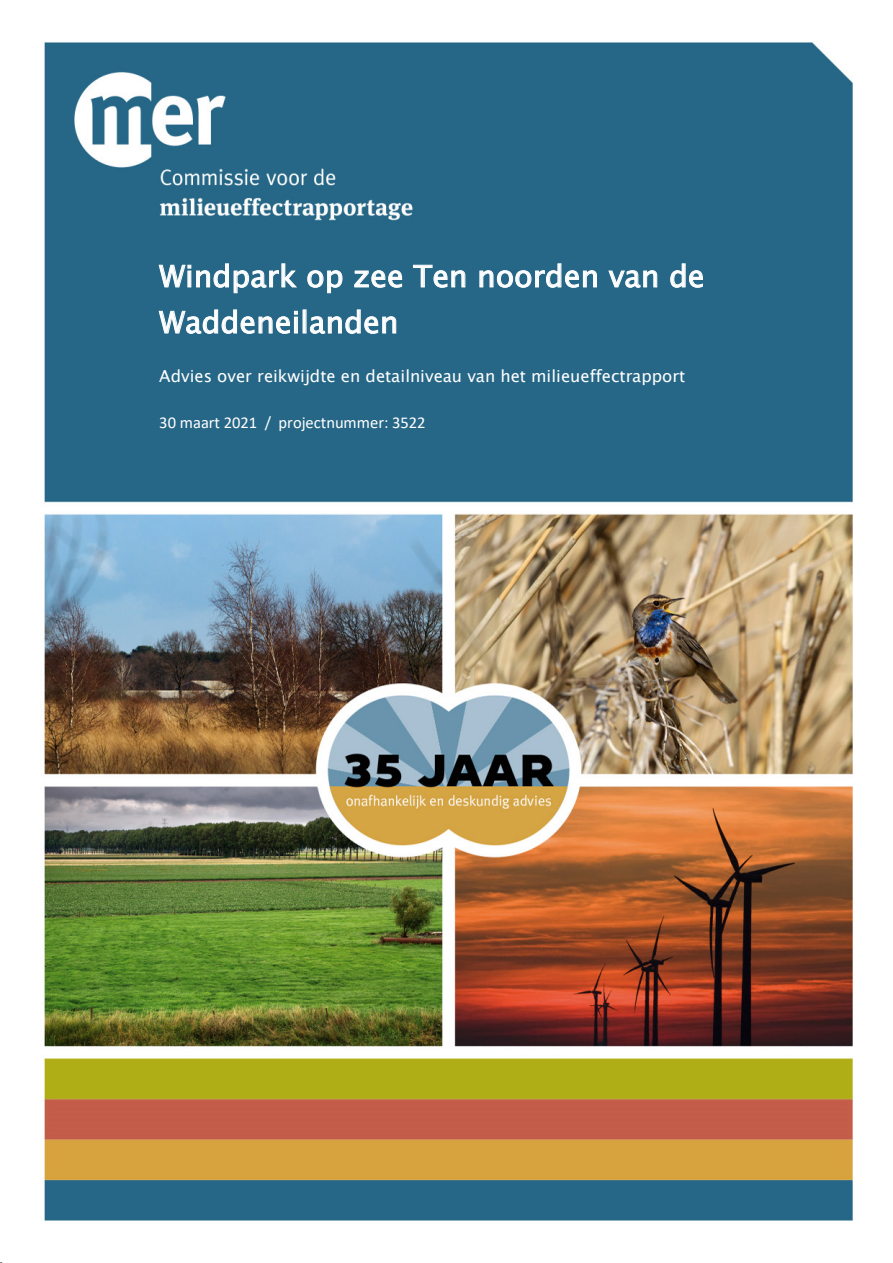
<style>
.page{position:relative;width:893px;height:1263px;background:#fff}
.page>*{position:absolute;margin:0;border:0;box-sizing:border-box;transform-origin:0 0}
.t1{font:30px/46px "Lucida Sans Unicode";color:#fff}
.t2{font:16.5px "Lucida Sans Unicode";color:#fff}
.t3{font:16.5px "Calibri";color:#fff}
</style>
<div class="page">
<img style="left:44px;top:42px;width:809px;height:1179px">
<p class="t1" style="left:159px;top:253px;width:547px">Windpark op zee Ten noorden van de<br>Waddeneilanden</p>
<p class="t2" style="left:159px;top:363px;width:528px">Advies over reikwijdte en detailniveau van het milieueffectrapport</p>
<p class="t3" style="left:159px;top:411px;width:268px">30 maart 2021 / projectnummer: 3522</p>
</div>
